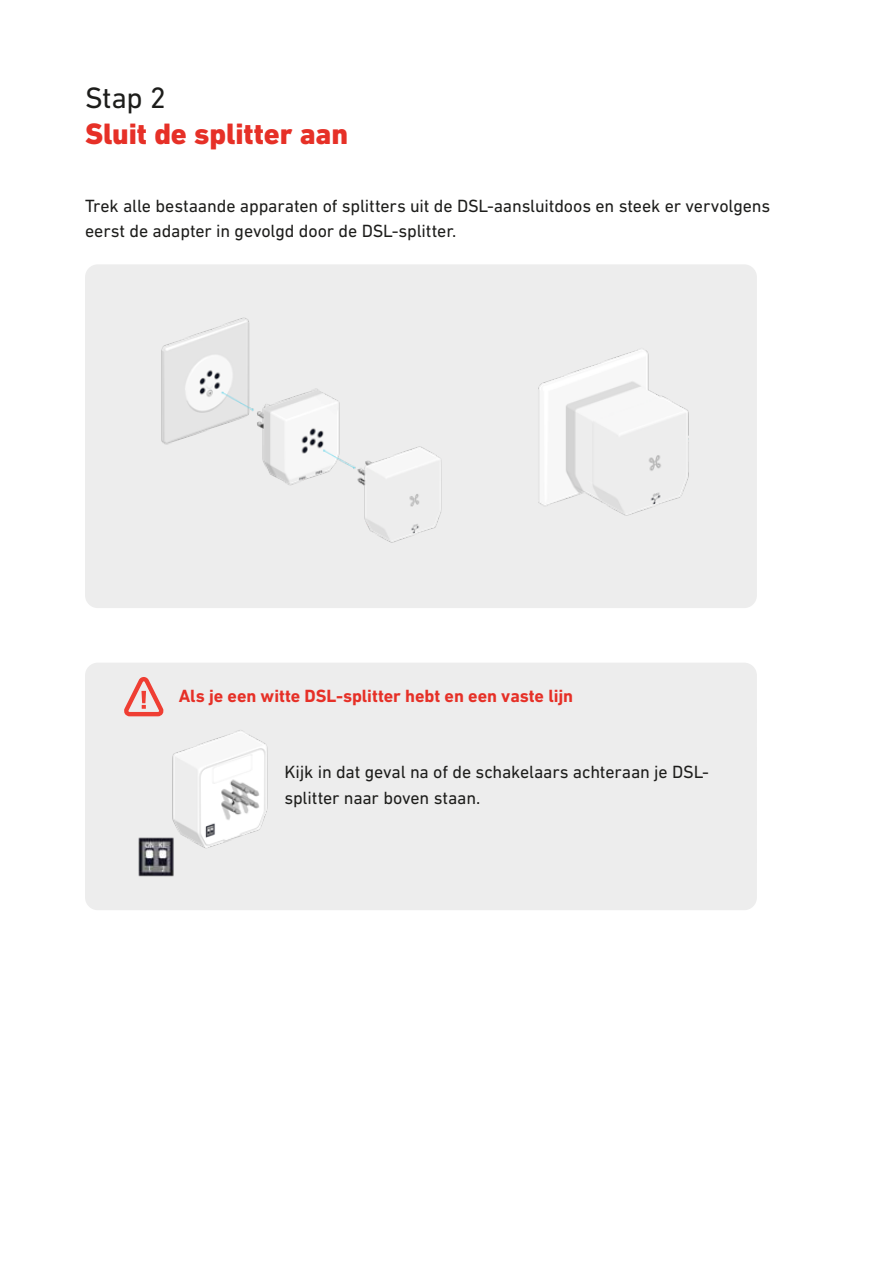
<style>
.page{position:relative;width:893px;height:1263px;background:#fff}
.page>*{position:absolute;margin:0;border:0;box-sizing:border-box;transform-origin:0 0}
.t1{font:800 30px "DIN Next LT Pro";letter-spacing:-.005em;color:#e63027}
.t2{font:30px "DIN Next LT Pro";color:#1d1d1b}
.t3{font:18px/25.5px "DIN Next LT Pro";letter-spacing:-.01em;color:#1d1d1b}
.t4{font:700 18px "DIN Next LT Pro";letter-spacing:-.005em;color:#e63027}
</style>
<div class="page">
<div style="left:85px;top:663px;width:672px;height:69px;background:#ededed;border-radius:13px"></div>
<div style="left:85px;top:701px;width:672px;height:69px;background:#ededed;border-radius:13px"></div>
<div style="left:85px;top:739px;width:672px;height:95px;background:#ededed;border-radius:13px"></div>
<div style="left:85px;top:803px;width:672px;height:69px;background:#ededed;border-radius:13px"></div>
<div style="left:85px;top:841px;width:672px;height:69px;background:#ededed;border-radius:13px"></div>
<div style="left:85px;top:264px;width:672px;height:344px;background:#ededed;border-radius:13px"></div>
<img style="left:538px;top:349px;width:151px;height:167px">
<img style="left:161px;top:317px;width:281px;height:226px">
<svg style="left:124px;top:677px;width:40px;height:39px"></svg>
<img style="left:172px;top:730px;width:96px;height:119px">
<img style="left:138px;top:837px;width:36px;height:40px">
<h1 class="t2" style="left:85px;top:80px;width:83px">Stap 2</h1>
<h1 class="t1" style="left:85px;top:116px;width:265px">Sluit de splitter aan</h1>
<p class="t3" style="left:85px;top:192px;width:687px">Trek alle bestaande apparaten of splitters uit de DSL-aansluitdoos en steek er vervolgens eerst de adapter in gevolgd door de DSL-splitter.</p>
<p class="t4" style="left:179px;top:685px;width:396px">Als je een witte DSL-splitter hebt en een vaste lijn</p>
<p class="t3" style="left:284px;top:759px;width:426px">Kijk in dat geval na of de schakelaars achteraan je DSL&shy;splitter naar boven staan.</p>
</div>
